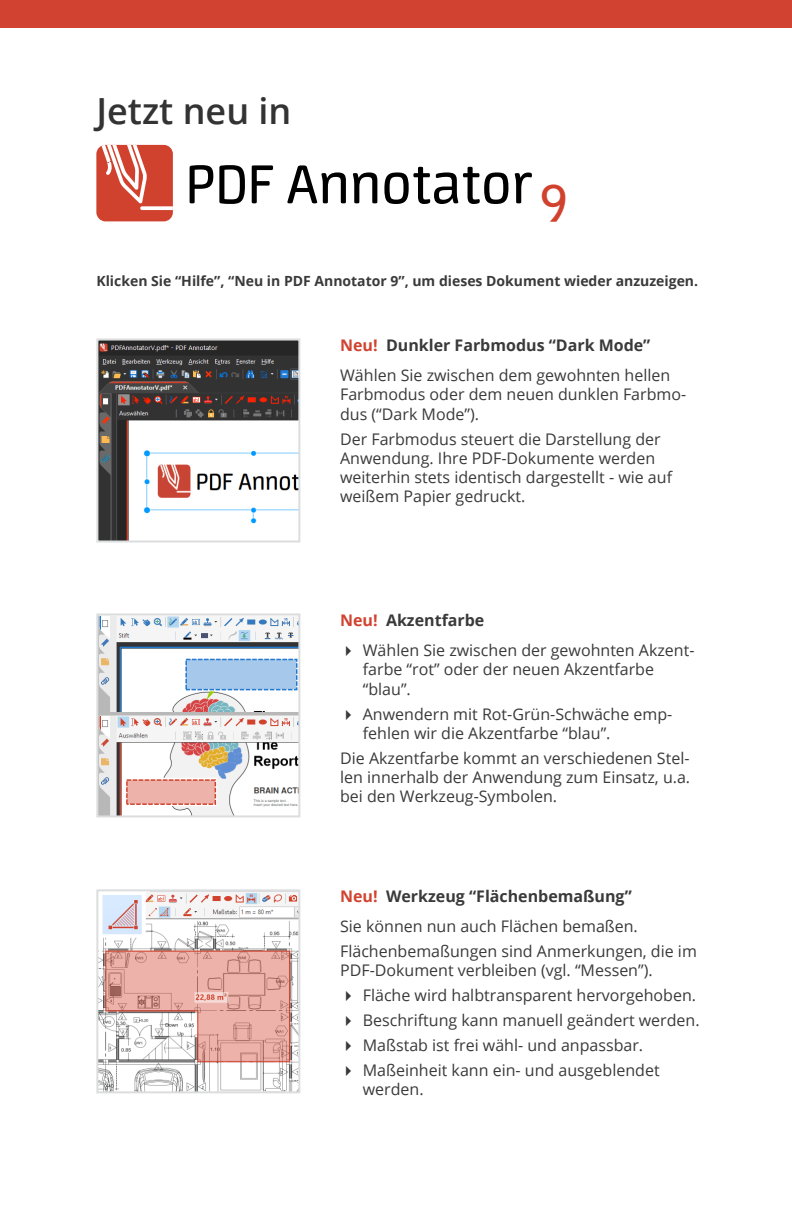
<style>
.page{position:relative;width:792px;height:1224px;background:#fff}
.page>*{position:absolute;margin:0;border:0;box-sizing:border-box;transform-origin:0 0}
.t1{font:61.6px "Neuron";color:#000}
.t2{font:600 36px "Open Sans";color:#333}
.t3{font:16px/19.2px "Open Sans";color:#3a3a3a}
.t4{font:700 14px "Open Sans";color:#3a3a3a}
.s1{font-weight:700;color:#d14330}
.s2{font-weight:700}
</style>
<div class="page">
<div style="left:96px;top:145px;width:77px;height:76px;background:#d1422e;border-radius:9px"></div>
<svg style="left:102px;top:145px;width:71px;height:65px"></svg>
<div style="left:0;top:0;width:792px;height:27px;background:#d14330"></div>
<svg style="left:96px;top:338px;width:205px;height:205px"></svg>
<svg style="left:96px;top:613px;width:205px;height:205px"></svg>
<svg style="left:96px;top:889px;width:205px;height:205px"></svg>
<h2 class="t2" style="left:96px;top:86px;width:197px">Jetzt neu in</h2>
<h1 class="t1" style="left:186px;top:151px;width:383px">PDF Annotator <sub>9</sub></h1>
<p class="t4" style="left:96px;top:271px;width:603px">Klicken Sie “Hilfe”, “Neu in PDF Annotator 9”, um dieses Dokument wieder anzuzeigen.</p>
<p class="t3" style="left:340px;top:329px;width:332px;line-height:30.6px"><span class="s1">Neu!</span> <span class="s2">Dunkler Farbmodus “Dark Mode”<br></span>Wählen Sie zwischen dem gewohnten hellen</p>
<p class="t3" style="left:340px;top:385px;width:348px">Farbmodus oder dem neuen dunklen Farbmo&shy;dus (“Dark Mode”).</p>
<p class="t3" style="left:340px;top:429px;width:333px">Der Farbmodus steuert die Darstellung der Anwendung. Ihre PDF-Dokumente werden weiterhin stets identisch dargestellt - wie auf weißem Papier gedruckt.</p>
<p class="t3" style="left:363px;top:604px;width:333px;line-height:30.6px;text-indent:-23px"><span class="s1">Neu!</span> <span class="s2">Akzentfarbe<br></span>Wählen Sie zwischen der gewohnten Akzent-</p>
<p class="t3" style="left:363px;top:660px;width:293px">farbe “rot” oder der neuen Akzentfarbe “blau”.</p>
<p class="t3" style="left:363px;top:704px;width:311px">Anwendern mit Rot-Grün-Schwäche emp&shy;fehlen wir die Akzentfarbe “blau”.</p>
<p class="t3" style="left:340px;top:748px;width:352px;text-align:justify">Die Akzentfarbe kommt an verschiedenen Stel&shy;len innerhalb der Anwendung zum Einsatz, u.a. bei den Werkzeug-Symbolen.</p>
<p class="t3" style="left:340px;top:880px;width:299px;line-height:30.6px"><span class="s1">Neu!</span> <span class="s2">Werkzeug “Flächenbemaßung”<br></span>Sie können nun auch Flächen bemaßen.</p>
<p class="t3" style="left:340px;top:941px;width:358px">Flächenbemaßungen sind Anmerkungen, die im<br>PDF-Dokument verbleiben (vgl. “Messen”).</p>
<p class="t3" style="left:363px;top:982px;width:338px;line-height:24.8px">Fläche wird halbtransparent hervorgehoben.<br>Beschriftung kann manuell geändert werden.<br>Maßstab ist frei wähl- und anpassbar.<br>Maßeinheit kann ein- und ausgeblendet</p>
<p class="t3" style="left:363px;top:1079px;width:62px">werden.</p>
</div>
